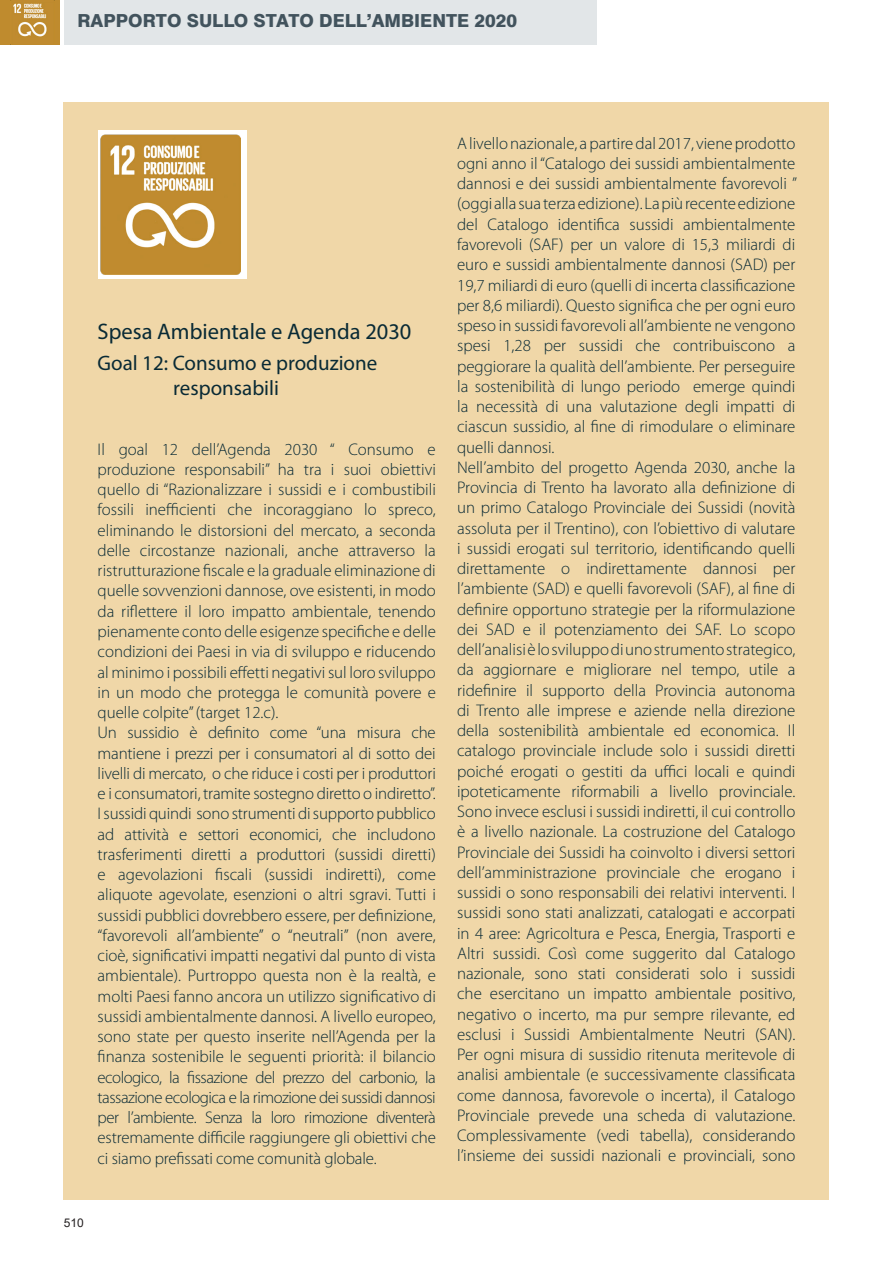
<style>
.page{position:relative;width:893px;height:1263px;background:#fff}
.page>*{position:absolute;margin:0;border:0;box-sizing:border-box;transform-origin:0 0}
.testo{font:22.5px "Myriad Pro";color:#092a35}
.testo-2{font:21px "Myriad Pro";color:#092a35}
.t1{font:800 18px "Swiss 721 BT";color:#42535d}
.testo-3{font:300 16.8px/20.2px "Myriad Pro";color:#092a35;text-align:justify}
.t2{font:12px "Arial";color:#231f20}
</style>
<div class="page">
<div style="left:65px;top:0;width:532px;height:45px;background:#e2e6e8"></div>
<div style="left:0;top:0;width:60px;height:45px;background:#bf8b2e"></div>
<img style="left:10px;top:0;width:45px;height:45px">
<div style="left:64px;top:102px;width:765px;height:1097px;background:#f0d7a8"></div>
<div style="left:98px;top:130px;width:148px;height:149px;background:#fff"></div>
<img style="left:101px;top:134px;width:140px;height:141px">
<p class="t1" style="left:77px;top:10px;width:441px">RAPPORTO SULLO STATO DELL’AMBIENTE 2020</p>
<p class="testo" style="left:98px;top:318px;width:315px">Spesa Ambientale e Agenda 2030</p>
<p class="testo-2" style="left:98px;top:350px;width:281px">Goal 12: Consumo e produzione</p>
<p class="testo-2" style="left:173px;top:375px;width:107px">responsabili</p>
<p class="testo-3" style="left:98px;top:439px;width:340px">Il goal 12 dell’Agenda 2030 “ Consumo e produzione responsabili” ha tra i suoi obiettivi quello di “Razionalizzare i sussidi e i combustibili fossili inefficienti che incoraggiano lo spreco, eliminando le distorsioni del mercato, a seconda delle circostanze nazionali, anche attraverso la ristrutturazione fiscale e la graduale eliminazione di quelle sovvenzioni dannose, ove esistenti, in modo da riflettere il loro impatto ambientale, tenendo pienamente conto delle esigenze specifiche e delle condizioni dei Paesi in via di sviluppo e riducendo al minimo i possibili effetti negativi sul loro sviluppo in un modo che protegga le comunità povere e quelle colpite” (target 12.c).</p>
<p class="testo-3" style="left:98px;top:723px;width:340px">Un sussidio è definito come “una misura che mantiene i prezzi per i consumatori al di sotto dei livelli di mercato, o che riduce i costi per i produttori e i consumatori, tramite sostegno diretto o indiretto”.<br>I sussidi quindi sono strumenti di supporto pubblico ad attività e settori economici, che includono trasferimenti diretti a produttori (sussidi diretti) e agevolazioni fiscali (sussidi indiretti), come aliquote agevolate, esenzioni o altri sgravi. Tutti i sussidi pubblici dovrebbero essere, per definizione, “favorevoli all’ambiente” o “neutrali” (non avere, cioè, significativi impatti negativi dal punto di vista ambientale). Purtroppo questa non è la realtà, e molti Paesi fanno ancora un utilizzo significativo di sussidi ambientalmente dannosi. A livello europeo, sono state per questo inserite nell’Agenda per la finanza sostenibile le seguenti priorità: il bilancio ecologico, la fissazione del prezzo del carbonio, la tassazione ecologica e la rimozione dei sussidi dannosi per l’ambiente. Senza la loro rimozione diventerà estremamente difficile raggiungere gli obiettivi che ci siamo prefissati come comunità globale.</p>
<p class="t2" style="left:64px;top:1214px;width:22px">510</p>
<p class="testo-3" style="left:457px;top:133px;width:341px">A livello nazionale, a partire dal 2017, viene prodotto ogni anno il “Catalogo dei sussidi ambientalmente dannosi e dei sussidi ambientalmente favorevoli ” (oggi alla sua terza edizione). La più recente edizione del Catalogo identifica sussidi ambientalmente favorevoli (SAF) per un valore di 15,3 miliardi di euro e sussidi ambientalmente dannosi (SAD) per 19,7 miliardi di euro (quelli di incerta classificazione per 8,6 miliardi). Questo significa che per ogni euro speso in sussidi favorevoli all’ambiente ne vengono spesi 1,28 per sussidi che contribuiscono a peggiorare la qualità dell’ambiente. Per perseguire la sostenibilità di lungo periodo emerge quindi la necessità di una valutazione degli impatti di ciascun sussidio, al fine di rimodulare o eliminare quelli dannosi.</p>
<p class="testo-3" style="left:457px;top:457px;width:340px">Nell’ambito del progetto Agenda 2030, anche la Provincia di Trento ha lavorato alla definizione di un primo Catalogo Provinciale dei Sussidi (novità assoluta per il Trentino), con l’obiettivo di valutare i sussidi erogati sul territorio, identificando quelli direttamente o indirettamente dannosi per l’ambiente (SAD) e quelli favorevoli (SAF), al fine di definire opportuno strategie per la riformulazione dei SAD e il potenziamento dei SAF. Lo scopo dell’analisi è lo sviluppo di uno strumento strategico, da aggiornare e migliorare nel tempo, utile a ridefinire il supporto della Provincia autonoma di Trento alle imprese e aziende nella direzione della sostenibilità ambientale ed economica. Il catalogo provinciale include solo i sussidi diretti poiché erogati o gestiti da uffici locali e quindi ipoteticamente riformabili a livello provinciale.<br>Sono invece esclusi i sussidi indiretti, il cui controllo è a livello nazionale. La costruzione del Catalogo Provinciale dei Sussidi ha coinvolto i diversi settori dell’amministrazione provinciale che erogano i sussidi o sono responsabili dei relativi interventi. I sussidi sono stati analizzati, catalogati e accorpati in 4 aree: Agricoltura e Pesca, Energia, Trasporti e Altri sussidi. Così come suggerito dal Catalogo nazionale, sono stati considerati solo i sussidi che esercitano un impatto ambientale positivo, negativo o incerto, ma pur sempre rilevante, ed esclusi i Sussidi Ambientalmente Neutri (SAN).<br>Per ogni misura di sussidio ritenuta meritevole di analisi ambientale (e successivamente classificata come dannosa, favorevole o incerta), il Catalogo Provinciale prevede una scheda di valutazione.<br>Complessivamente (vedi tabella), considerando l’insieme dei sussidi nazionali e provinciali, sono</p>
</div>
